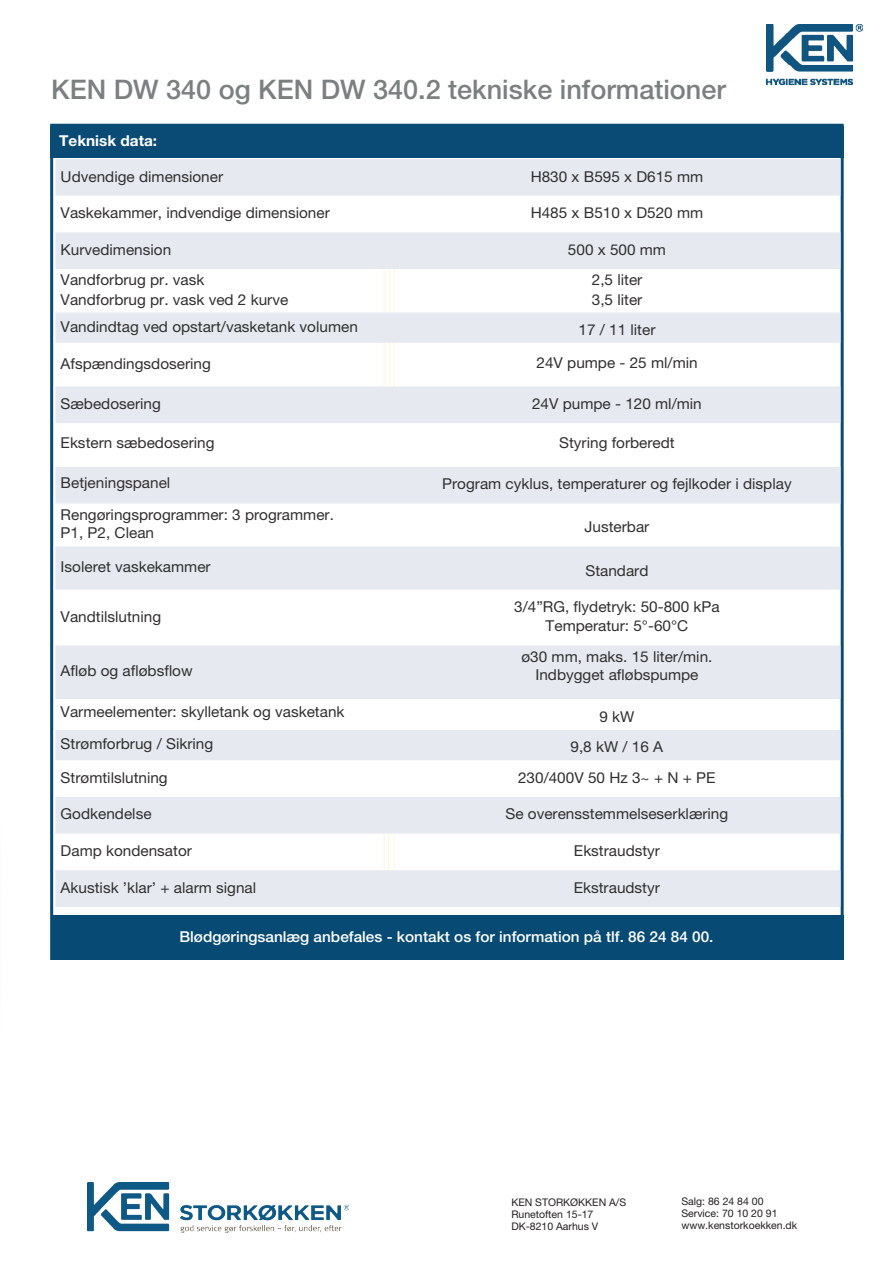
<style>
.page{position:relative;width:893px;height:1263px;background:#fff}
.page>*{position:absolute;margin:0;border:0;box-sizing:border-box;transform-origin:0 0}
.t1{font:500 27px "Helvetica Neue LT Pro";color:#7c7f81}
.t2{font:15px/19.5px "Helvetica Neue LT Pro";color:#312f30}
.t3{font:500 15px "Helvetica Neue LT Pro";color:#fff}
.t4{font:700 15px "Helvetica Neue LT Pro";color:#fff}
.t5{font:10.5px/12px "Helvetica Neue LT Pro";color:#231f20}
</style>
<div class="page">
<img style="left:87px;top:1182px;width:262px;height:51px">
<svg style="left:55px;top:730px;width:785px;height:177px"></svg>
<div style="left:60px;top:730px;width:780px;height:30px;background:#e6e9ef"></div>
<hr style="left:384px;top:833px;width:1px;height:37px;background:#f9f9dc">
<hr style="left:388px;top:833px;width:1px;height:37px;background:#f9f9dc">
<hr style="left:394px;top:833px;width:1px;height:37px;background:#f9f9dc">
<svg style="left:55px;top:159px;width:785px;height:184px"></svg>
<div style="left:60px;top:159px;width:780px;height:37px;background:#e6e9ef"></div>
<svg style="left:55px;top:386px;width:785px;height:204px;fill:#e6e9ef"></svg>
<div style="left:55px;top:423px;width:5px;height:44px;background:#fff"></div>
<div style="left:55px;top:645px;width:785px;height:54px;background:#e6e9ef"></div>
<hr style="left:384px;top:269px;width:1px;height:43px;background:#f9f9dc">
<hr style="left:389px;top:269px;width:1px;height:43px;background:#f9f9dc">
<hr style="left:394px;top:269px;width:1px;height:43px;background:#f9f9dc">
<hr style="left:384px;top:343px;width:1px;height:43px;background:#f9f9dc">
<hr style="left:389px;top:343px;width:1px;height:43px;background:#f9f9dc">
<hr style="left:394px;top:343px;width:1px;height:43px;background:#f9f9dc">
<div style="left:51px;top:915px;width:793px;height:45px;background:#074b74"></div>
<div style="left:50px;top:127px;width:794px;height:31px;background:#094b74"></div>
<img style="left:766px;top:24px;width:97px;height:61px">
<h1 class="t1" style="left:51px;top:73px;width:676px">KEN DW 340 og KEN DW 340.2 tekniske informationer</h1>
<p class="t4" style="left:59px;top:131px;width:99px">Teknisk data:</p>
<p class="t2" style="left:61px;top:166px;width:164px">Udvendige dimensioner</p>
<p class="t2" style="left:531px;top:166px;width:174px">H830 x B595 x D615 mm</p>
<p class="t2" style="left:61px;top:203px;width:271px">Vaskekammer, indvendige dimensioner</p>
<p class="t2" style="left:531px;top:203px;width:174px">H485 x B510 x D520 mm</p>
<p class="t2" style="left:61px;top:240px;width:112px">Kurvedimension</p>
<p class="t2" style="left:568px;top:240px;width:100px">500 x 500 mm</p>
<p class="t2" style="left:61px;top:270px;width:229px">Vandforbrug pr. vask<br>Vandforbrug pr. vask ved 2 kurve</p>
<p class="t2" style="left:592px;top:270px;width:52px">2,5 liter<br>3,5 liter</p>
<p class="t2" style="left:61px;top:316px;width:299px">Vandindtag ved opstart/vasketank volumen</p>
<p class="t2" style="left:578px;top:320px;width:79px">17 / 11 liter</p>
<p class="t2" style="left:61px;top:353px;width:152px">Afspændingsdosering</p>
<p class="t2" style="left:537px;top:352px;width:163px">24V pumpe - 25 ml/min</p>
<p class="t2" style="left:61px;top:394px;width:102px">Sæbedosering</p>
<p class="t2" style="left:532px;top:394px;width:171px">24V pumpe - 120 ml/min</p>
<p class="t2" style="left:61px;top:433px;width:155px">Ekstern sæbedosering</p>
<p class="t2" style="left:559px;top:433px;width:117px">Styring forberedt</p>
<p class="t2" style="left:61px;top:473px;width:111px">Betjeningspanel</p>
<p class="t2" style="left:442px;top:474px;width:351px">Program cyklus, temperaturer og fejlkoder i display</p>
<p class="t2" style="left:61px;top:506px;width:275px;line-height:18px">Rengøringsprogrammer: 3 programmer.<br>P1, P2, Clean</p>
<p class="t2" style="left:585px;top:517px;width:66px">Justerbar</p>
<p class="t2" style="left:61px;top:557px;width:152px">Isoleret vaskekammer</p>
<p class="t2" style="left:585px;top:560px;width:65px">Standard</p>
<p class="t2" style="left:61px;top:606px;width:102px">Vandtilslutning</p>
<p class="t2" style="left:514px;top:597px;width:207px;text-align:center">3/4”RG, flydetryk: 50-800 kPa<br>Temperatur: 5°-60°C</p>
<p class="t2" style="left:61px;top:661px;width:134px">Afløb og afløbsflow</p>
<p class="t2" style="left:521px;top:647px;width:193px;line-height:18px;text-align:center">ø30 mm, maks. 15 liter/min.<br>Indbygget afløbspumpe</p>
<p class="t2" style="left:61px;top:701px;width:285px">Varmeelementer: skylletank og vasketank</p>
<p class="t2" style="left:599px;top:706px;width:36px">9 kW</p>
<p class="t2" style="left:61px;top:734px;width:154px">Strømforbrug / Sikring</p>
<p class="t2" style="left:570px;top:737px;width:94px">9,8 kW / 16 A</p>
<p class="t2" style="left:61px;top:767px;width:109px">Strømtilslutning</p>
<p class="t2" style="left:518px;top:767px;width:199px">230/400V 50 Hz 3~ + N + PE</p>
<p class="t2" style="left:61px;top:804px;width:92px">Godkendelse</p>
<p class="t2" style="left:505px;top:804px;width:224px">Se overensstemmelseserklæring</p>
<p class="t2" style="left:61px;top:841px;width:133px">Damp kondensator</p>
<p class="t2" style="left:574px;top:841px;width:88px">Ekstraudstyr</p>
<p class="t2" style="left:61px;top:877px;width:197px">Akustisk ’klar’ + alarm signal</p>
<p class="t2" style="left:574px;top:877px;width:88px">Ekstraudstyr</p>
<p class="t3" style="left:179px;top:928px;width:535px">Blødgøringsanlæg anbefales - kontakt os for information på tlf. 86 24 84 00.</p>
<p class="t5" style="left:511px;top:1196px;width:116px">KEN STORKØKKEN A/S<br>Runetoften 15-17<br>DK-8210 Aarhus V</p>
<p class="t5" style="left:681px;top:1195px;width:117px">Salg: 86 24 84 00<br>Service: 70 10 20 91 www.kenstorkoekken.dk</p>
</div>
